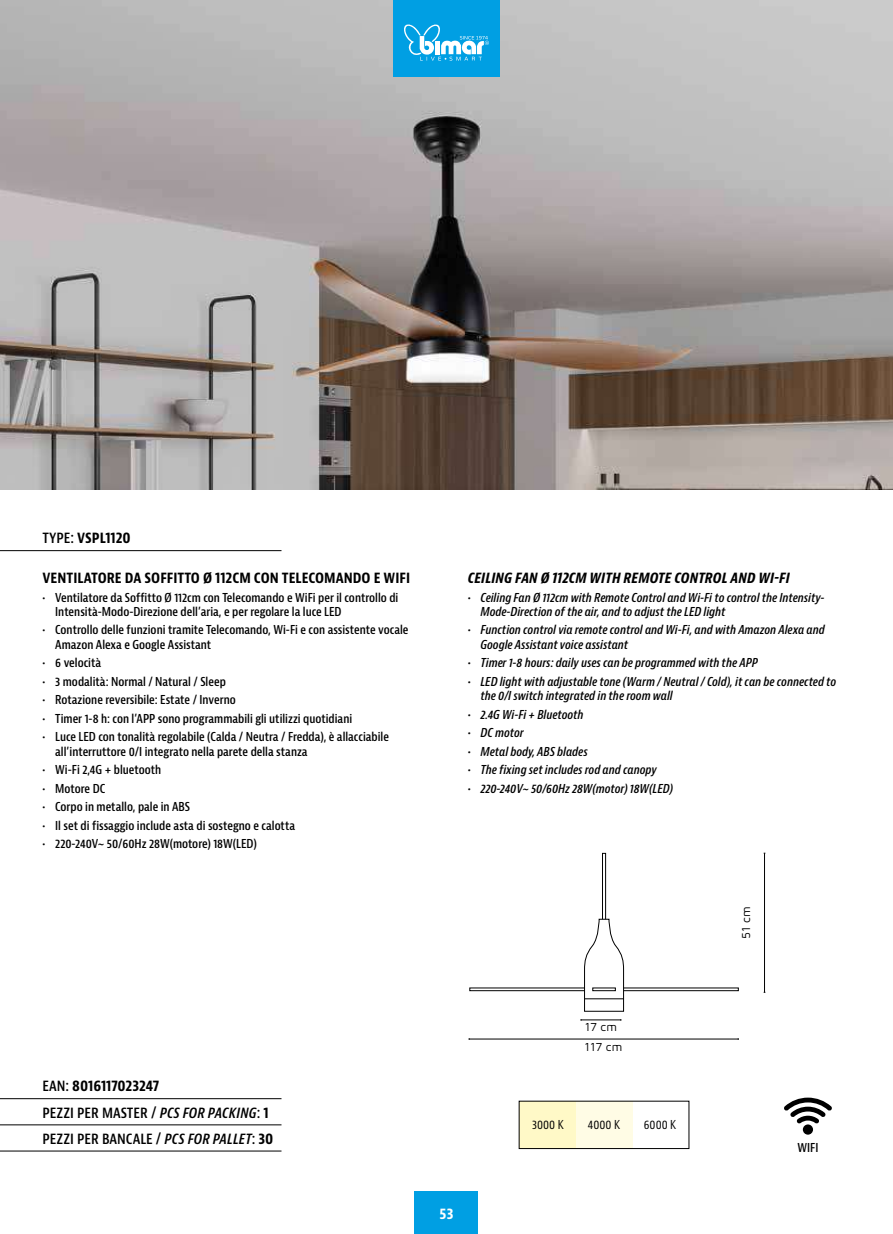
<style>
.page{position:relative;width:893px;height:1234px;background:#fff}
.page>*{position:absolute;margin:0;border:0;box-sizing:border-box;transform-origin:0 0}
.t1{font:600 condensed 15px/26.7px "Bernina Sans";color:#000}
.t2{font:700 condensed 15px "Bernina Sans";color:#000}
.t3{font:italic 700 condensed 15px "Bernina Sans";letter-spacing:.01em;color:#000}
.t4{font:700 condensed 15px "Bernina Sans";color:#fff}
.t5{font:600 condensed 12px/14.2px "Bernina Sans";color:#000}
.t6{font:italic 600 condensed 12px/14.2px "Bernina Sans";color:#000}
.t7{font:condensed 12px "Bernina Sans";color:#000}
.t8{font:12px "Maven Pro";color:#000}
.s1{font-weight:600}
.s2{font-weight:700}
.s3{font-style:italic}
</style>
<div class="page">
<hr style="left:0;top:550px;width:281px;height:1px;background:#000">
<hr style="left:0;top:1124px;width:281px;height:1px;background:#000">
<hr style="left:0;top:1098px;width:281px;height:1px;background:#000">
<hr style="left:0;top:1150px;width:281px;height:1px;background:#000">
<img style="left:0;top:0;width:893px;height:489px">
<svg style="left:784px;top:1097px;width:48px;height:26px"></svg>
<div style="left:803px;top:1124px;width:10px;height:10px;background:#000;border-radius:50%"></div>
<div style="left:576px;top:1100px;width:56px;height:48px;background:#fffce5"></div>
<div style="left:519px;top:1100px;width:57px;height:48px;background:#fff9c7"></div>
<div style="left:602px;top:852px;width:4px;height:73px;border:1px solid #000"></div>
<svg style="left:584px;top:918px;width:40px;height:93px"></svg>
<hr style="left:585px;top:998px;width:39px;height:1px;background:#000">
<hr style="left:469px;top:1038px;width:269px;height:1px;background:#000">
<hr style="left:581px;top:1019px;width:40px;height:1px;background:#000">
<hr style="left:764px;top:853px;width:1px;height:139px;background:#000">
<div style="left:393px;top:0;width:107px;height:76px;background:#009fe3"></div>
<div style="left:415px;top:1191px;width:63px;height:42px;background:#009fe3"></div>
<svg style="left:404px;top:24px;width:85px;height:37px"></svg>
<p class="t2" style="left:43px;top:527px;width:90px"><span class="s1">TYPE:</span> VSPL1120</p>
<p class="t2" style="left:43px;top:568px;width:369px">VENTILATORE DA SOFFITTO Ø 112CM CON TELECOMANDO E WIFI</p>
<p class="t5" style="left:55px;top:590px;width:345px;text-indent:-13px">• Ventilatore da Soffitto Ø 112cm con Telecomando e WiFi per il controllo di<br>Intensità-Modo-Direzione dell’aria, e per regolare la luce LED</p>
<p class="t5" style="left:55px;top:623px;width:355px;text-indent:-13px">• Controllo delle funzioni tramite Telecomando, Wi-Fi e con assistente vocale<br>Amazon Alexa e Google Assistant</p>
<p class="t5" style="left:43px;top:656px;width:60px">• 6 velocità</p>
<p class="t5" style="left:43px;top:674px;width:185px">• 3 modalità: Normal / Natural / Sleep</p>
<p class="t5" style="left:43px;top:693px;width:195px">• Rotazione reversibile: Estate / Inverno</p>
<p class="t5" style="left:43px;top:711px;width:311px">• Timer 1-8 h: con l’APP sono programmabili gli utilizzi quotidiani</p>
<p class="t5" style="left:55px;top:730px;width:335px;text-indent:-13px">• Luce LED con tonalità regolabile (Calda / Neutra / Fredda), è allacciabile all’interruttore 0/I integrato nella parete della stanza</p>
<p class="t5" style="left:43px;top:762px;width:120px">• Wi-Fi 2,4G + bluetooth</p>
<p class="t5" style="left:43px;top:781px;width:64px">• Motore DC</p>
<p class="t5" style="left:43px;top:799px;width:149px">• Corpo in metallo, pale in ABS</p>
<p class="t5" style="left:43px;top:818px;width:254px">• Il set di fissaggio include asta di sostegno e calotta</p>
<p class="t5" style="left:43px;top:836px;width:216px">• 220-240V~ 50/60Hz 28W(motore) 18W(LED)</p>
<p class="t3" style="left:468px;top:568px;width:323px">CEILING FAN Ø 112CM WITH REMOTE CONTROL AND WI-FI</p>
<p class="t6" style="left:480px;top:590px;width:345px;text-indent:-13px">• Ceiling Fan Ø 112cm with Remote Control and Wi-Fi to control the Intensity-<br>Mode-Direction of the air, and to adjust the LED light</p>
<p class="t6" style="left:480px;top:623px;width:346px;text-indent:-13px">• Function control via remote control and Wi-Fi, and with Amazon Alexa and<br>Google Assistant voice assistant</p>
<p class="t6" style="left:468px;top:656px;width:291px">• Timer 1-8 hours: daily uses can be programmed with the APP</p>
<p class="t6" style="left:480px;top:674px;width:357px;text-indent:-13px">• LED light with adjustable tone (Warm / Neutral / Cold), it can be connected to the 0/I switch integrated in the room wall</p>
<p class="t6" style="left:468px;top:707px;width:117px">• 2.4G Wi-Fi + Bluetooth</p>
<p class="t6" style="left:468px;top:726px;width:57px">• DC motor</p>
<p class="t6" style="left:468px;top:744px;width:121px">• Metal body, ABS blades</p>
<p class="t6" style="left:468px;top:763px;width:190px">• The fixing set includes rod and canopy</p>
<p class="t6" style="left:468px;top:781px;width:207px">• 220-240V~ 50/60Hz 28W(motor) 18W(LED)</p>
<p class="t8" style="left:738px;top:938px;width:34px;rotate:-90deg">51 cm</p>
<p class="t1" style="left:43px;top:1072px;width:232px">EAN: <span class="s2">8016117023247<br></span>PEZZI PER MASTER / <span class="s3">PCS FOR PACKING</span>: <span class="s2">1<br></span>PEZZI PER BANCALE / <span class="s3">PCS FOR PALLET</span>: <span class="s2">30</span></p>
<p class="t4" style="left:440px;top:1203px;width:15px">53</p>
<p class="t8" style="left:585px;top:1018px;width:34px">17 cm</p>
<p class="t8" style="left:585px;top:1038px;width:39px">117 cm</p>
<p class="t7" style="left:532px;top:1116px;width:33px">3000 K</p>
<p class="t7" style="left:588px;top:1116px;width:34px">4000 K</p>
<p class="t7" style="left:644px;top:1116px;width:34px">6000 K</p>
<p class="t5" style="left:797px;top:1140px;width:22px">WIFI</p>
</div>
